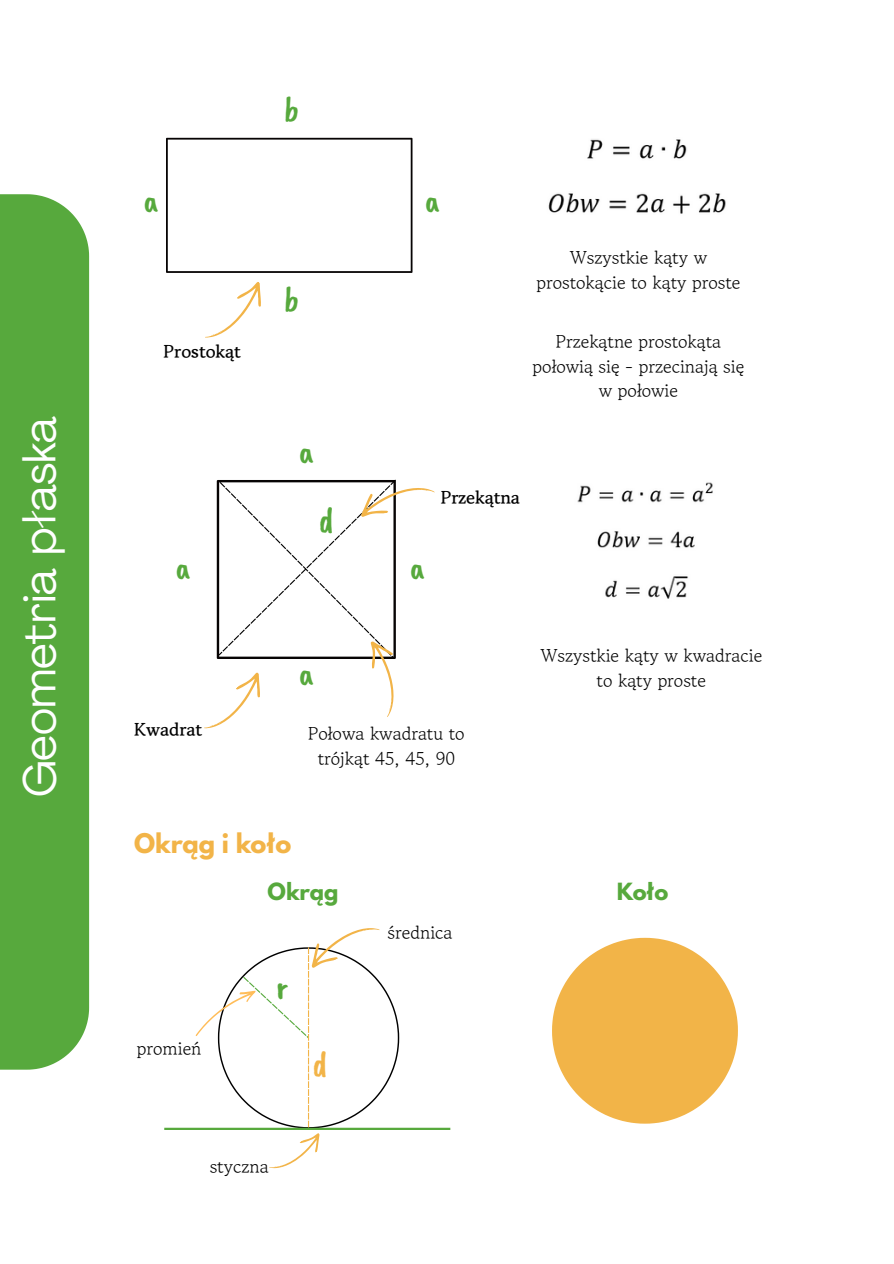
<style>
.page{position:relative;width:894px;height:1264px;background:#fff}
.page>*{position:absolute;margin:0;border:0;box-sizing:border-box;transform-origin:0 0}
.t1{font:45px "Agrandir";color:#fff}
.t2{font:34.5px "Caveat Brush";color:#57a93d}
.t3{font:34.5px "Caveat Brush";color:#f2b448}
.t4{font:700 24px "League Spartan";color:#f2b448}
.t5{font:700 21px "League Spartan";color:#57a93d}
.t6{font:18px/24.8px "Gowun Batang";color:#000;text-align:center}
.t7{font:700 18px "Gowun Batang";color:#000}
</style>
<div class="page">
<div style="left:0;top:194px;width:89px;height:875px;background:#57a93d"></div>
<img style="left:548px;top:139px;width:178px;height:75px">
<svg style="left:166px;top:138px;width:246px;height:200px"></svg>
<img style="left:577px;top:482px;width:136px;height:117px">
<svg style="left:204px;top:479px;width:231px;height:250px"></svg>
<hr style="left:164px;top:1127px;width:286px;height:2px;background:#57a93d">
<svg style="left:195px;top:928px;width:204px;height:241px"></svg>
<svg style="left:552px;top:937px;width:185px;height:186px"></svg>
<h1 class="t1" style="left:22px;top:797px;width:383px;rotate:-90deg">Geometria płaska</h1>
<h2 class="t2" style="left:284px;top:87px;width:16px">b</h2>
<h2 class="t2" style="left:143px;top:179px;width:16px">a</h2>
<h2 class="t2" style="left:424px;top:179px;width:16px">a</h2>
<p class="t7" style="left:164px;top:338px;width:79px">Prostokąt</p>
<h2 class="t2" style="left:284px;top:276px;width:16px">b</h2>
<p class="t6" style="left:536px;top:245px;width:205px">Wszystkie kąty w prostokącie to kąty proste</p>
<p class="t6" style="left:532px;top:329px;width:213px">Przekątne prostokąta połowią się - przecinają się w połowie</p>
<h2 class="t2" style="left:299px;top:430px;width:16px">a</h2>
<h2 class="t2" style="left:318px;top:498px;width:17px">d</h2>
<h2 class="t2" style="left:175px;top:546px;width:16px">a</h2>
<h2 class="t2" style="left:409px;top:546px;width:16px">a</h2>
<p class="t7" style="left:441px;top:484px;width:80px">Przekątna</p>
<h2 class="t2" style="left:298px;top:652px;width:16px">a</h2>
<p class="t7" style="left:134px;top:715px;width:69px">Kwadrat</p>
<p class="t6" style="left:308px;top:720px;width:158px">Połowa kwadratu to trójkąt 45, 45, 90</p>
<p class="t6" style="left:540px;top:643px;width:223px">Wszystkie kąty w kwadracie to kąty proste</p>
<h3 class="t4" style="left:134px;top:831px;width:158px">Okrąg i koło</h3>
<p class="t5" style="left:267px;top:881px;width:72px">Okrąg</p>
<p class="t5" style="left:616px;top:881px;width:53px">Koło</p>
<p class="t6" style="left:137px;top:1036px;width:66px">promień</p>
<h2 class="t2" style="left:276px;top:964px;width:13px">r</h2>
<h2 class="t3" style="left:312px;top:1042px;width:17px">d</h2>
<p class="t6" style="left:210px;top:1153px;width:60px">styczna</p>
<p class="t6" style="left:387px;top:919px;width:66px">średnica</p>
</div>
